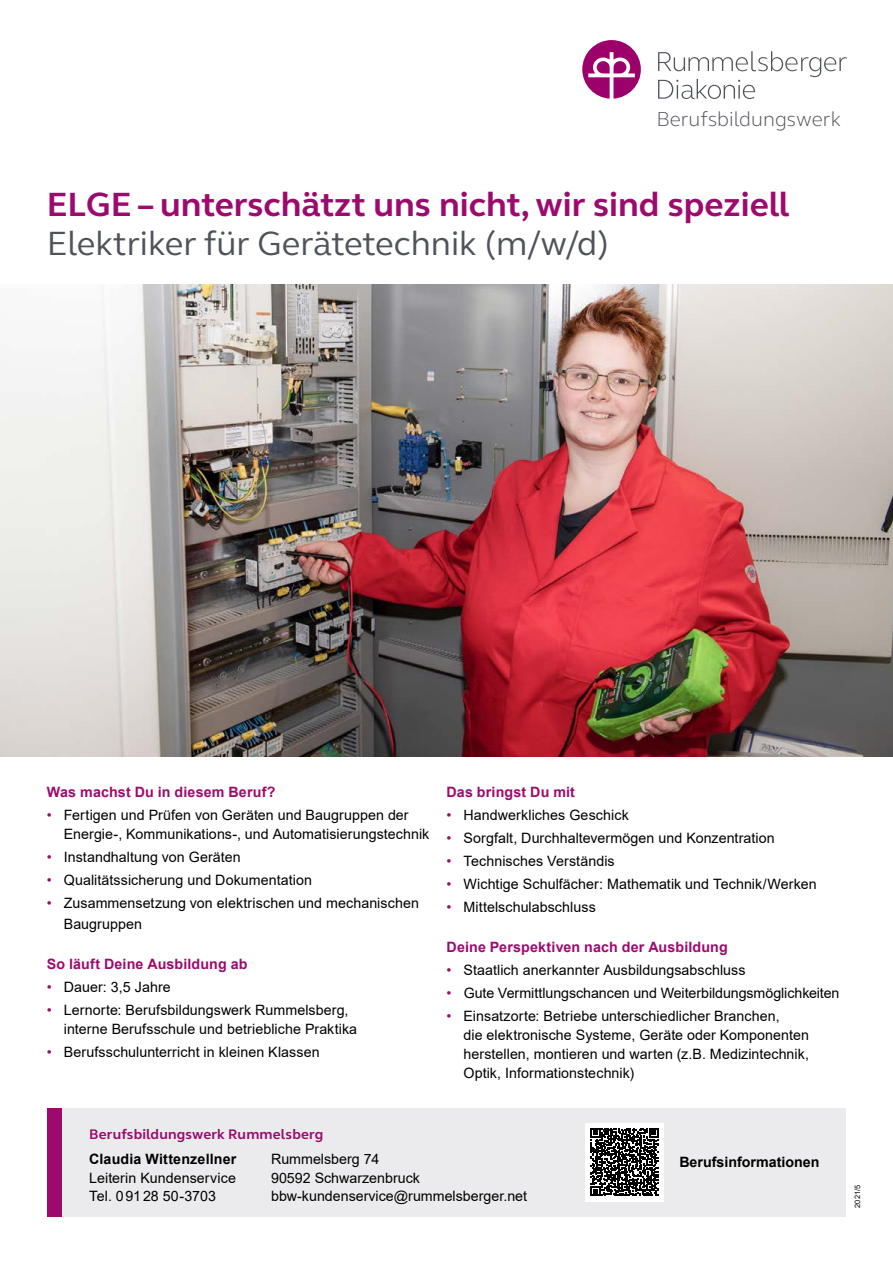
<style>
.page{position:relative;width:893px;height:1263px;background:#fff}
.page>*{position:absolute;margin:0;border:0;box-sizing:border-box;transform-origin:0 0}
.t1{font:700 34.5px "FS Elliot";color:#9d0a6d}
.t2{font:34.5px "FS Elliot";color:#50535a}
.t3{font:300 20.85px "FS Elliot";color:#50535a}
.t4{font:14.25px/18.8px "Arial";letter-spacing:.005em;color:#000}
.t5{font:700 14.25px "Arial";letter-spacing:.01em;color:#9d0a6d}
.t6{font:700 14.25px "Arial";color:#000}
.t7{font:700 14.25px "FS Elliot";letter-spacing:.01em;color:#9d0a6d}
.t8{font:7.5px "Arial";color:#000}
.s1{color:#9d0a6d}
</style>
<div class="page">
<svg style="left:658px;top:51px;width:189px;height:48px"></svg>
<svg style="left:582px;top:40px;width:59px;height:59px"></svg>
<img style="left:0;top:285px;width:893px;height:471px">
<div style="left:62px;top:1108px;width:784px;height:108px;background:#ebebed"></div>
<div style="left:47px;top:1108px;width:15px;height:108px;background:#9d0a6d"></div>
<div style="left:585px;top:1122px;width:79px;height:79px;background:#fff"></div>
<svg style="left:591px;top:1128px;width:67px;height:68px"></svg>
<h2 class="t3" style="left:656px;top:105px;width:186px">Berufsbildungswerk</h2>
<h1 class="t1" style="left:47px;top:181px;width:744px">ELGE – unterschätzt uns nicht, wir sind speziell</h1>
<h1 class="t2" style="left:47px;top:220px;width:564px">Elektriker für Gerätetechnik (m/w/d)</h1>
<p class="t5" style="left:47px;top:782px;width:230px">Was machst Du in diesem Beruf?</p>
<p class="t4" style="left:64px;top:806px;width:367px;text-indent:-17px"><span class="s1">•</span> Fertigen und Prüfen von Geräten und Baugruppen der<br>Energie-, Kommunikations-, und Automatisierungstechnik</p>
<p class="t4" style="left:47px;top:848px;width:195px"><span class="s1">•</span> Instandhaltung von Geräten</p>
<p class="t4" style="left:47px;top:871px;width:267px"><span class="s1">•</span> Qualitätssicherung und Dokumentation</p>
<p class="t4" style="left:64px;top:892px;width:357px;line-height:21px;text-indent:-17px"><span class="s1">•</span> Zusammensetzung von elektrischen und mechanischen<br>Baugruppen</p>
<p class="t5" style="left:47px;top:954px;width:202px">So läuft Deine Ausbildung ab</p>
<p class="t4" style="left:47px;top:978px;width:125px"><span class="s1">•</span> Dauer: 3,5 Jahre</p>
<p class="t4" style="left:64px;top:1001px;width:295px;text-indent:-17px"><span class="s1">•</span> Lernorte: Berufsbildungswerk Rummelsberg, interne Berufsschule und betriebliche Praktika</p>
<p class="t4" style="left:47px;top:1042px;width:274px"><span class="s1">•</span> Berufsschulunterricht in kleinen Klassen</p>
<p class="t5" style="left:446px;top:782px;width:130px">Das bringst Du mit</p>
<p class="t4" style="left:446px;top:806px;width:184px"><span class="s1">•</span> Handwerkliches Geschick</p>
<p class="t4" style="left:446px;top:829px;width:330px"><span class="s1">•</span> Sorgfalt, Durchhaltevermögen und Konzentration</p>
<p class="t4" style="left:446px;top:852px;width:170px"><span class="s1">•</span> Technisches Verständis</p>
<p class="t4" style="left:446px;top:875px;width:372px"><span class="s1">•</span> Wichtige Schulfächer: Mathematik und Technik/Werken</p>
<p class="t4" style="left:446px;top:898px;width:151px"><span class="s1">•</span> Mittelschulabschluss</p>
<p class="t5" style="left:446px;top:937px;width:283px">Deine Perspektiven nach der Ausbildung</p>
<p class="t4" style="left:446px;top:961px;width:301px"><span class="s1">•</span> Staatlich anerkannter Ausbildungsabschluss</p>
<p class="t4" style="left:446px;top:984px;width:395px"><span class="s1">•</span> Gute Vermittlungschancen und Weiterbildungsmöglichkeiten</p>
<p class="t4" style="left:463px;top:1007px;width:347px;text-indent:-17px"><span class="s1">•</span> Einsatzorte: Betriebe unterschiedlicher Branchen,<br>die elektronische Systeme, Geräte oder Komponenten herstellen, montieren und warten (z.B. Medizintechnik, Optik, Informationstechnik)</p>
<p class="t7" style="left:89px;top:1124px;width:236px">Berufsbildungswerk Rummelsberg</p>
<p class="t6" style="left:89px;top:1149px;width:149px">Claudia Wittenzellner</p>
<p class="t4" style="left:89px;top:1168px;width:148px">Leiterin Kundenservice<br>Tel. 09128 50-3703</p>
<p class="t4" style="left:271px;top:1149px;width:258px">Rummelsberg 74<br>90592 Schwarzenbruck bbw-kundenservice@rummelsberger.net</p>
<p class="t6" style="left:679px;top:1152px;width:142px">Berufsinformationen</p>
<p class="t8" style="left:852px;top:1208px;width:24px;rotate:-90deg">2021/5</p>
</div>
